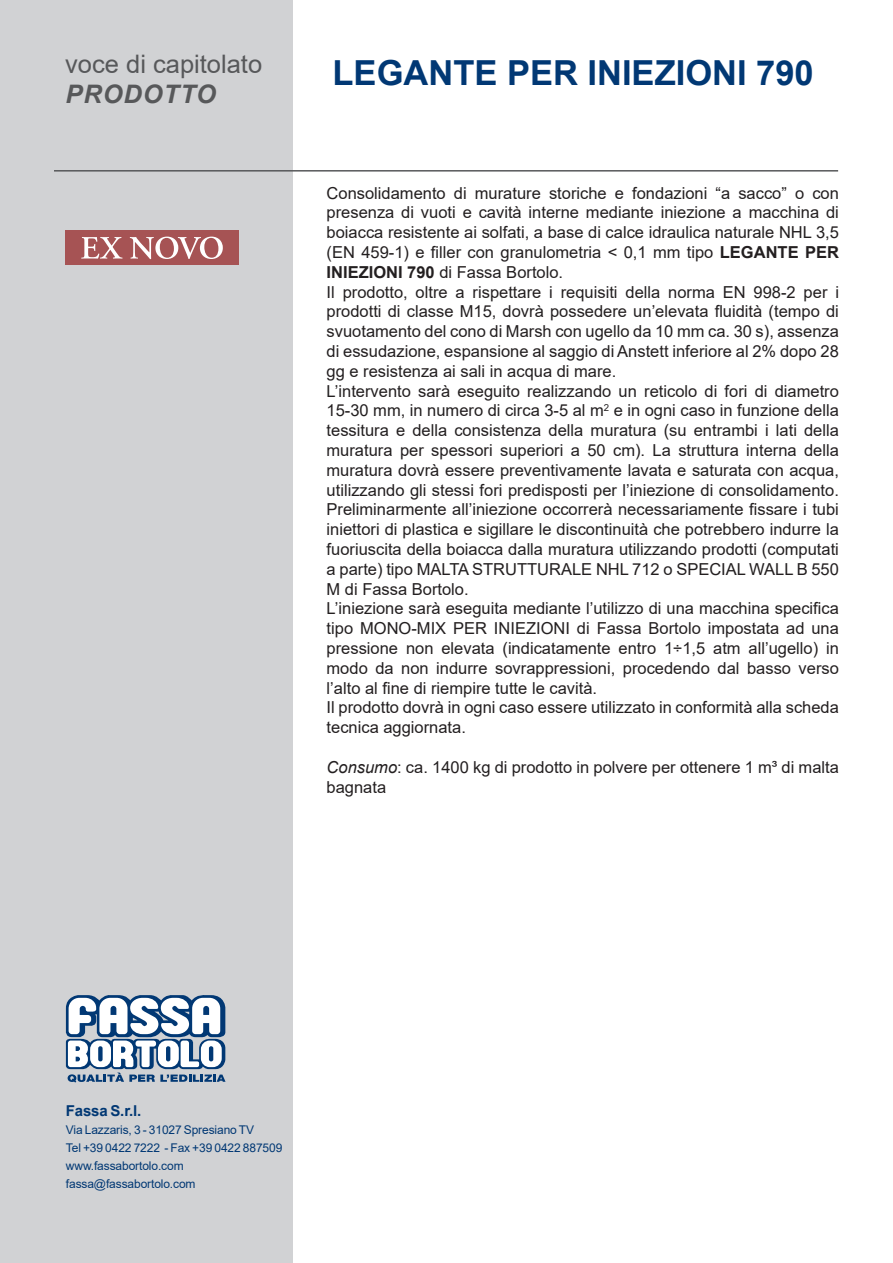
<style>
.page{position:relative;width:893px;height:1263px;background:#fff}
.page>*{position:absolute;margin:0;border:0;box-sizing:border-box;transform-origin:0 0}
.t1{font:700 34.5px "Arial";color:#013874}
.t2{font:25.5px "Arial";color:#57585a}
.t3{font:italic 700 25.5px "Arial";letter-spacing:.035em;color:#57585a}
.t4{font:16.5px/19.8px "Arial";color:#231f20;text-align:justify}
.t5{font:700 15px "Arial";letter-spacing:-.01em;color:#013874}
.t6{font:12px/18px "Arial";letter-spacing:-.01em;color:#013874}
.s1{font-weight:700}
.s2{font-style:italic}
</style>
<div class="page">
<div style="left:0;top:0;width:293px;height:1263px;background:#d1d2d4"></div>
<svg style="left:66px;top:995px;width:160px;height:87px"></svg>
<div style="left:65px;top:230px;width:174px;height:35px;background:#a65354"></div>
<svg style="left:81px;top:237px;width:142px;height:22px"></svg>
<hr style="left:54px;top:170px;width:784px;height:2px;background:#57585a">
<h2 class="t2" style="left:65px;top:46px;width:199px">voce di capitolato</h2>
<h2 class="t3" style="left:66px;top:77px;width:152px">PRODOTTO</h2>
<p class="t1" style="left:333px;top:49px;width:483px">LEGANTE PER INIEZIONI 790</p>
<p class="t4" style="left:327px;top:183px;width:514px">Consolidamento di murature storiche e fondazioni “a sacco” o con presenza di vuoti e cavità interne mediante iniezione a macchina di boiacca resistente ai solfati, a base di calce idraulica naturale NHL 3,5 (EN 459-1) e filler con granulometria &lt; 0,1 mm tipo <span class="s1">LEGANTE PER INIEZIONI 790</span> di Fassa Bortolo.</p>
<p class="t4" style="left:327px;top:282px;width:514px">Il prodotto, oltre a rispettare i requisiti della norma EN 998-2 per i prodotti di classe M15, dovrà possedere un’elevata fluidità (tempo di svuotamento del cono di Marsh con ugello da 10 mm ca. 30 s), assenza di essudazione, espansione al saggio di Anstett inferiore al 2% dopo 28 gg e resistenza ai sali in acqua di mare.</p>
<p class="t4" style="left:327px;top:381px;width:514px">L’intervento sarà eseguito realizzando un reticolo di fori di diametro 15-30 mm, in numero di circa 3-5 al m<sup>2</sup> e in ogni caso in funzione della tessitura e della consistenza della muratura (su entrambi i lati della muratura per spessori superiori a 50 cm). La struttura interna della muratura dovrà essere preventivamente lavata e saturata con acqua, utilizzando gli stessi fori predisposti per l’iniezione di consolidamento.<br>Preliminarmente all’iniezione occorrerà necessariamente fissare i tubi iniettori di plastica e sigillare le discontinuità che potrebbero indurre la fuoriuscita della boiacca dalla muratura utilizzando prodotti (computati a parte) tipo MALTA STRUTTURALE NHL 712 o SPECIAL WALL B 550<br>M di Fassa Bortolo.</p>
<p class="t4" style="left:327px;top:599px;width:514px">L’iniezione sarà eseguita mediante l’utilizzo di una macchina specifica tipo MONO-MIX PER INIEZIONI di Fassa Bortolo impostata ad una pressione non elevata (indicatamente entro 1÷1,5 atm all’ugello) in modo da non indurre sovrappressioni, procedendo dal basso verso l’alto al fine di riempire tutte le cavità.</p>
<p class="t4" style="left:327px;top:698px;width:514px">Il prodotto dovrà in ogni caso essere utilizzato in conformità alla scheda tecnica aggiornata.</p>
<p class="t4" style="left:327px;top:757px;width:514px"><span class="s2">Consumo</span>: ca. 1400 kg di prodotto in polvere per ottenere 1 m³ di malta bagnata</p>
<p class="t5" style="left:66px;top:1100px;width:77px">Fassa S.r.l.</p>
<p class="t6" style="left:66px;top:1121px;width:218px">Via Lazzaris, 3 - 31027 Spresiano TV<br>Tel +39 0422 7222 - Fax +39 0422 887509 www.fassabortolo.com fassa@fassabortolo.com</p>
</div>
